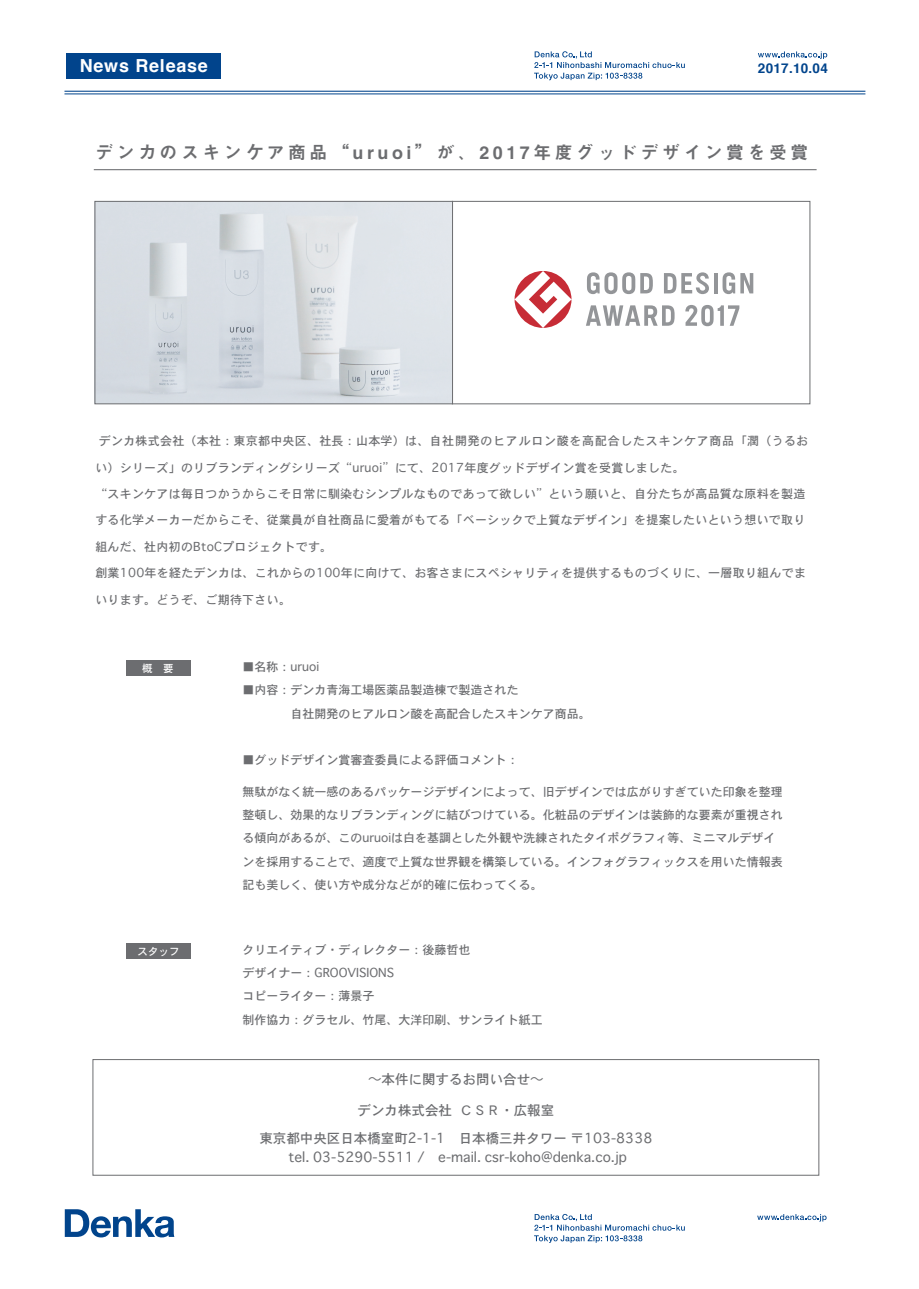
<style>
.page{position:relative;width:919px;height:1289px;background:#fff}
.page>*{position:absolute;margin:0;border:0;box-sizing:border-box;transform-origin:0 0}
.t1{font:700 18px "Helvetica";letter-spacing:.04em;color:#fff}
.t2{font:17.85px "Midashi Go MB31";letter-spacing:.2em;color:#6c6d70}
.t3{font:13.5px/28.2px "Osaka";color:#6c6d70;text-align:center}
.t4{font:700 13.5px "Helvetica";letter-spacing:.02em;color:#01448c}
.t5{font:12px/23.4px "Osaka";color:#6c6d70}
.t6{font:12px/26.4px "Osaka";letter-spacing:.02em;color:#6c6d70}
.t7{font:10.5px "Osaka";color:#fff}
.s1{font-family:"Koz Go Pr 6 N"}
</style>
<div class="page">
<svg style="left:65px;top:1209px;width:109px;height:28px"></svg>
<svg style="left:534px;top:51px;width:150px;height:29px"></svg>
<div style="left:66px;top:53px;width:154px;height:25px;background:#01448c"></div>
<hr style="left:64px;top:91px;width:801px;height:1px;background:#01448c">
<div style="left:93px;top:1059px;width:726px;height:116px;border:1px solid #6c6d70"></div>
<div style="left:126px;top:660px;width:64px;height:16px;background:#6c6d70"></div>
<div style="left:126px;top:943px;width:64px;height:16px;background:#6c6d70"></div>
<hr style="left:94px;top:169px;width:722px;height:1px;background:#6c6d70">
<svg style="left:534px;top:1214px;width:150px;height:28px"></svg>
<svg style="left:757px;top:1214px;width:69px;height:7px"></svg>
<svg style="left:514px;top:271px;width:57px;height:57px"></svg>
<svg style="left:587px;top:272px;width:65px;height:22px"></svg>
<svg style="left:714px;top:273px;width:3px;height:20px"></svg>
<svg style="left:722px;top:272px;width:31px;height:22px"></svg>
<svg style="left:664px;top:272px;width:45px;height:22px"></svg>
<svg style="left:586px;top:305px;width:88px;height:21px"></svg>
<svg style="left:685px;top:305px;width:54px;height:21px"></svg>
<div style="left:452px;top:201px;width:358px;height:203px;border:1px solid #6c6d70"></div>
<img style="left:97px;top:203px;width:353px;height:199px">
<div style="left:95px;top:201px;width:357px;height:203px;border:1px solid #6c6d70"></div>
<svg style="left:758px;top:51px;width:69px;height:8px"></svg>
<h1 class="t1" style="left:80px;top:51px;width:129px">News Release</h1>
<p class="t4" style="left:757px;top:57px;width:71px">2017.10.04</p>
<h2 class="t2" style="left:95px;top:142px;width:714px">デンカのスキンケア商品“uruoi”が、2017年度グッドデザイン賞を受賞</h2>
<p class="t6" style="left:95px;top:427px;width:714px">デンカ株式会社（本社：東京都中央区、社長：山本学）は、自社開発のヒアルロン酸を高配合したスキンケア商品「潤（うるおい）シリーズ」のリブランディングシリーズ“uruoi”にて、2017年度グッドデザイン賞を受賞しました。</p>
<p class="t6" style="left:95px;top:480px;width:711px">“スキンケアは毎日つかうからこそ日常に馴染むシンプルなものであって欲しい”という願いと、自分たちが高品質な原料を製造する化学メーカーだからこそ、従業員が自社商品に愛着がもてる「ベーシックで上質なデザイン」を提案したいという想いで取り</p>
<p class="t6" style="left:95px;top:533px;width:238px">組んだ、社内初のBtoCプロジェクトです。</p>
<p class="t6" style="left:95px;top:559px;width:712px">創業100年を経たデンカは、これからの100年に向けて、お客さまにスペシャリティを提供するものづくりに、一層取り組んでま</p>
<p class="t6" style="left:95px;top:585px;width:197px">いります。どうぞ、ご期待下さい。</p>
<p class="t7" style="left:142px;top:661px;width:33px">概　要</p>
<p class="t7" style="left:137px;top:944px;width:43px">スタッフ</p>
<p class="t5" style="left:242px;top:654px;width:78px">■名称：uruoi</p>
<p class="t5" style="left:242px;top:678px;width:349px">■内容：デンカ青海工場医薬品製造棟で製造された<br>　　　　自社開発のヒアルロン酸を高配合したスキンケア商品。</p>
<p class="t5" style="left:242px;top:747px;width:277px">■グッドデザイン賞審査委員による評価コメント：</p>
<p class="t5" style="left:242px;top:779px;width:541px">無駄がなく統一感のあるパッケージデザインによって、旧デザインでは広がりすぎていた印象を整理整頓し、効果的なリブランディングに結びつけている。化粧品のデザインは装飾的な要素が重視される傾向があるが、このuruoiは白を基調とした外観や洗練されたタイポグラフィ等、ミニマルデザインを採用することで、適度で上質な世界観を構築している。インフォグラフィックスを用いた情報表記も美しく、使い方や成分などが的確に伝わってくる。</p>
<p class="t5" style="left:242px;top:937px;width:301px">クリエイティブ・ディレクター：後藤哲也<br>デザイナー：GROOVISIONS<br>コピーライター：薄景子　<br>制作協力：グラセル、竹尾、大洋印刷、サンライト紙工</p>
<p class="t3" style="left:368px;top:1064px;width:177px"><span class="s1">～</span>本件に関するお問い合せ<span class="s1">～</span></p>
<p class="t3" style="left:259px;top:1095px;width:394px">デンカ株式会社 ＣＳＲ・広報室<br>東京都中央区日本橋室町2-1-1　日本橋三井タワー 〒103-8338</p>
<p class="t3" style="left:288px;top:1142px;width:340px">tel. 03-5290-5511 /　e-mail. csr-koho@denka.co.jp</p>
</div>
